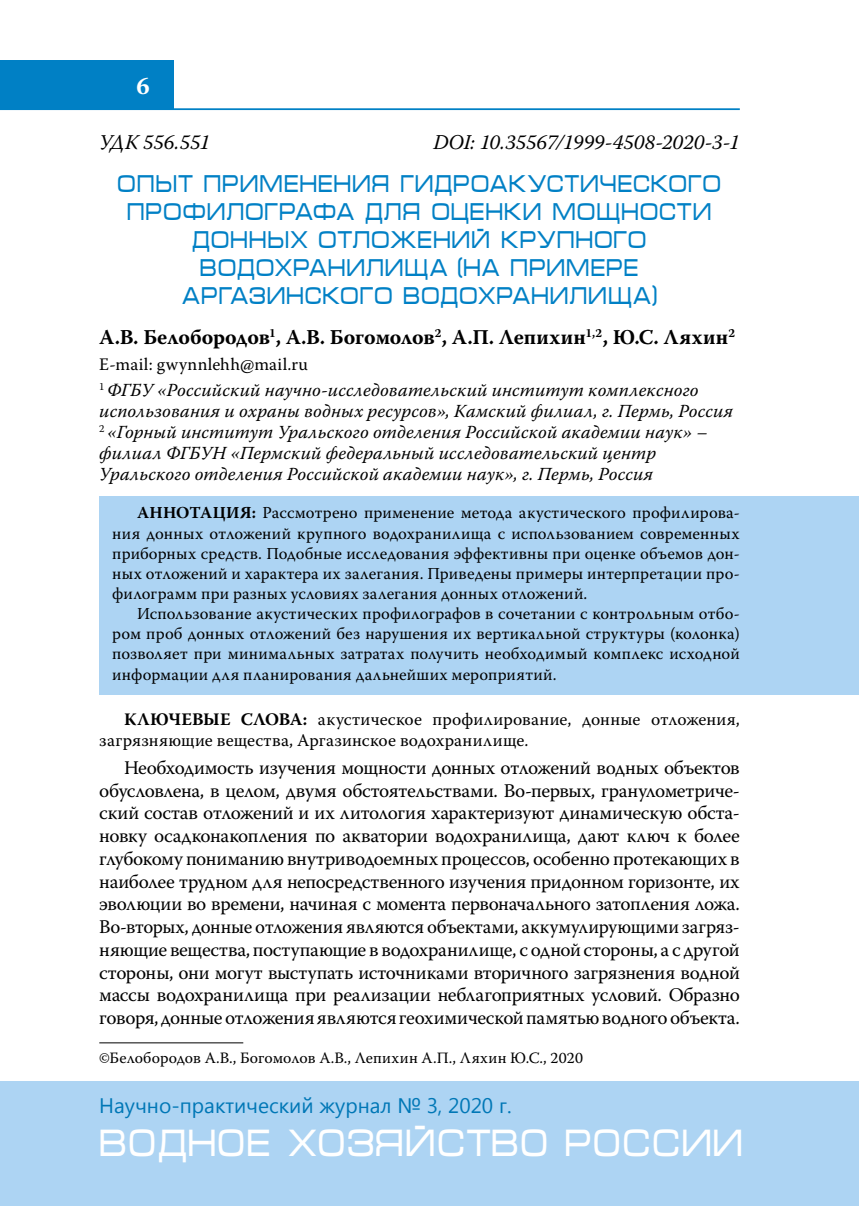
<style>
.page{position:relative;width:859px;height:1206px;background:#fff}
.page>*{position:absolute;margin:0;border:0;box-sizing:border-box;transform-origin:0 0}
.t1{font:38.5px "Micra C";color:#fff;scale:.83 1}
.t2{font:24.5px "Micra";letter-spacing:-.01em;color:#0080c5;scale:.8 1}
.t3{font:700 24.5px "Warnock Pro";color:#fff}
.t4{font:700 21px "Warnock Pro";letter-spacing:-.005em;color:#000}
.t5{font:italic 21px "Warnock Pro";letter-spacing:-.01em;color:#000}
.t6{font:21px "Segoe UI";color:#0077b6}
.t7{font:19.25px/22.8px "Warnock Pro";letter-spacing:-.015em;color:#000;text-align:justify}
.t8{font:italic 18.38px/21px "Warnock Pro";letter-spacing:.01em;color:#000}
.t9{font:17.5px/21px "Warnock Pro";letter-spacing:.01em;color:#000}
.t10{font:16.62px/20.1px "Warnock Pro";letter-spacing:.015em;color:#000;text-align:justify}
.t11{font:15.75px "Warnock Pro";letter-spacing:.01em;color:#000}
.s1{font-weight:700}
</style>
<div class="page">
<hr style="left:0;top:108px;width:739px;height:2px;background:#0080c5">
<div style="left:0;top:60px;width:174px;height:50px;background:#0080c5"></div>
<div style="left:0;top:1081px;width:858px;height:124px;background:#add4f3"></div>
<div style="left:99px;top:496px;width:759px;height:198px;background:#add4f3"></div>
<hr style="left:99px;top:1042px;width:144px;height:1px;background:#000">
<p class="t3" style="left:137px;top:71px;width:15px">6</p>
<p class="t5" style="left:99px;top:130px;width:112px">УДК 556.551</p>
<p class="t5" style="left:433px;top:130px;width:308px">DOI: 10.35567/1999-4508-2020-3-1</p>
<p class="t2" style="left:117px;top:171px;width:490px">ОПЫТ ПРИМЕНЕНИЯ ГИДРОАКУ</p>
<p class="t2" style="left:546px;top:171px;width:220px">СТИЧ ЕСКОГО</p>
<p class="t2" style="left:127px;top:199px;width:733px">ПРОФИЛОГРАФА ДЛЯ ОЦЕНКИ МОЩНОСТИ</p>
<p class="t2" style="left:192px;top:227px;width:570px">ДОННЫХ ОТЛОЖЕНИЙ КРУПНОГО</p>
<p class="t2" style="left:200px;top:255px;width:550px">ВОДОХРАНИЛИЩА (НА ПРИМ ЕРЕ</p>
<p class="t2" style="left:182px;top:283px;width:595px">АРГАЗИНСКОГО ВОДОХРАНИЛИЩА)</p>
<p class="t4" style="left:99px;top:324px;width:637px">А.В. Белобородов<sup>1</sup>, А.В. Богомолов<sup>2</sup>, А.П. Лепихин<sup>1,2</sup>, Ю.С. Ляхин<sup>2</sup></p>
<p class="t9" style="left:99px;top:353px;width:210px">E-mail: gwynnlehh@mail.ru</p>
<p class="t8" style="left:99px;top:379px;width:635px"><sup>1</sup> ФГБУ «Российский научно-исследовательский институт комплексного использования и охраны водных ресурсов», Камский филиал, г. Пермь, Россия <sup>2</sup> «Горный институт Уральского отделения Российской академии наук» – филиал ФГБУН «Пермский федеральный исследовательский центр Уральского отделения Российской академии наук», г. Пермь, Россия</p>
<p class="t10" style="left:112px;top:502px;width:629px;text-indent:25px"><span class="s1">АННОТАЦИЯ:</span> Рассмотрено применение метода акустического профилирова&shy;ния донных отложений крупного водохранилища с использованием современных приборных средств. Подобные исследования эффективны при оценке объемов дон&shy;ных отложений и характера их залегания. Приведены примеры интерпретации про&shy;филограмм при разных условиях залегания донных отложений.</p>
<p class="t10" style="left:112px;top:603px;width:629px;text-indent:25px">Использование акустических профилографов в сочетании с контрольным отбо&shy;ром проб донных отложений без нарушения их вертикальной структуры (колонка) позволяет при минимальных затратах получить необходимый комплекс исходной информации для планирования дальнейших мероприятий.</p>
<p class="t9" style="left:99px;top:708px;width:641px;text-indent:25px"><span class="s1">КЛЮЧЕВЫЕ СЛОВА:</span> акустическое профилирование, донные отложения, загрязняющие вещества, Аргазинское водохранилище.</p>
<p class="t7" style="left:99px;top:755px;width:642px;text-indent:25px">Необходимость изучения мощности донных отложений водных объектов обусловлена, в целом, двумя обстоятельствами. Во-первых, гранулометриче&shy;ский состав отложений и их литология характеризуют динамическую обста&shy;новку осадконакопления по акватории водохранилища, дают ключ к более глубокому пониманию внутриводоемных процессов, особенно протекающих в наиболее трудном для непосредственного изучения придонном горизонте, их эволюции во времени, начиная с момента первоначального затопления ложа.<br>Во-вторых, донные отложения являются объектами, аккумулирующими загряз&shy;няющие вещества, поступающие в водохранилище, с одной стороны, а с другой стороны, они могут выступать источниками вторичного загрязнения водной массы водохранилища при реализации неблагоприятных условий. Образно говоря, донные отложения являются геохимической памятью водного объекта.</p>
<p class="t11" style="left:99px;top:1048px;width:485px">©Белобородов А.В., Богомолов А.В., Лепихин А.П., Ляхин Ю.С., 2020</p>
<p class="t6" style="left:99px;top:1090px;width:413px">Научно-практический журнал № 3, 2020 г.</p>
<h1 class="t1" style="left:99px;top:1126px;width:777px">ВОДНОЕ ХОЗЯЙСТВО РОССИИ</h1>
</div>
